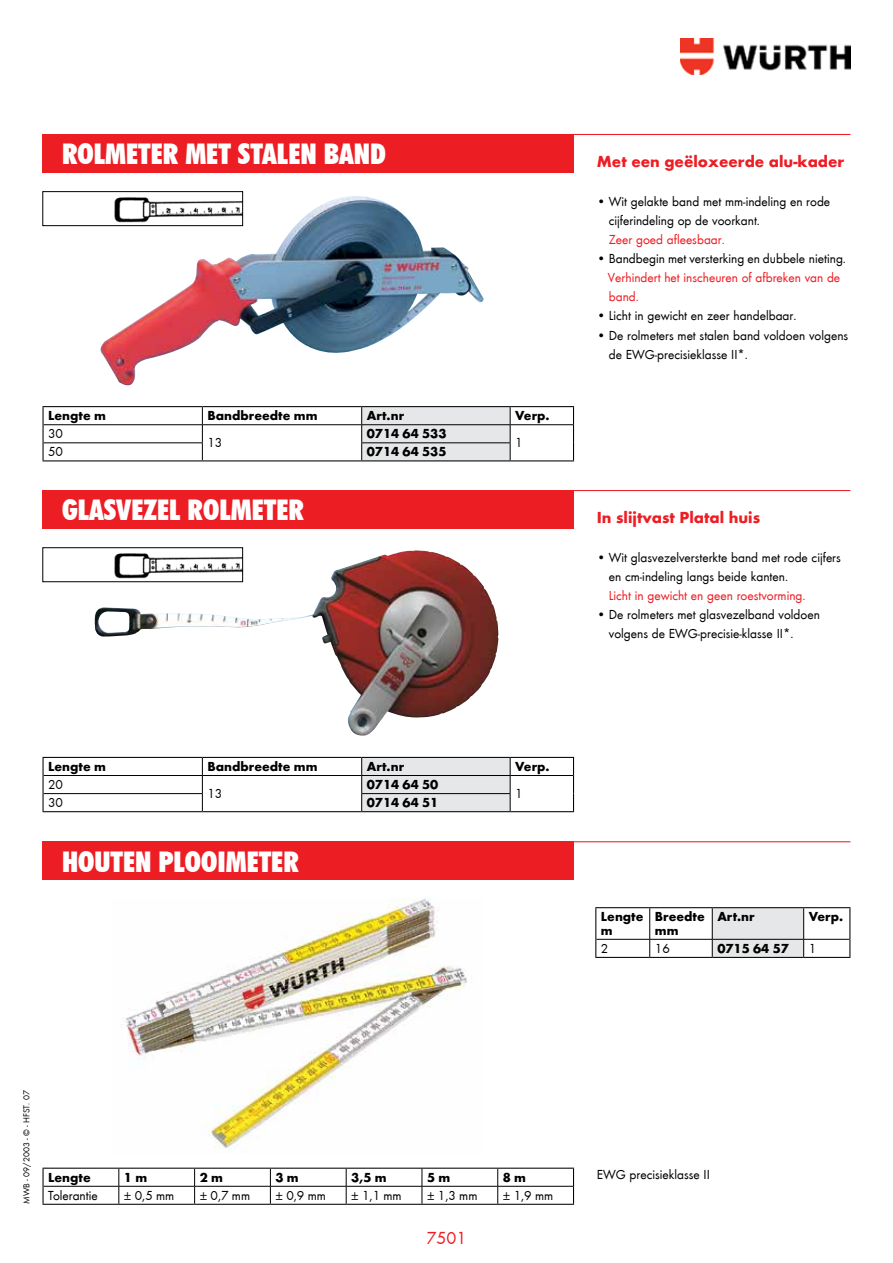
<style>
.page{position:relative;width:893px;height:1263px;background:#fff}
.page>*{position:absolute;margin:0;border:0;box-sizing:border-box;transform-origin:0 0}
.t1{font:900 condensed 28.5px "Futura BT";color:#fff}
.t2{font:18px "Wuerth";color:#ed1d24}
.t3{font:700 16.5px "Wuerth";color:#ed1d24}
.t4{font:13.5px/19.2px "Wuerth";color:#000}
.t5{font:700 13.5px/13.5px "Wuerth";color:#000}
.t6{font:13.5px/19.2px "Wuerth";color:#ed1d24}
.t7{font:9px "Wuerth";color:#000}
</style>
<div class="page">
<img style="left:98px;top:196px;width:386px;height:190px">
<div style="left:43px;top:192px;width:200px;height:34px;background:#fff"></div>
<img style="left:114px;top:197px;width:127px;height:26px">
<div style="left:43px;top:191px;width:200px;height:35px;border:1px solid #000"></div>
<img style="left:94px;top:550px;width:405px;height:186px">
<div style="left:43px;top:548px;width:200px;height:34px;background:#fff"></div>
<img style="left:114px;top:553px;width:127px;height:26px">
<div style="left:43px;top:547px;width:200px;height:35px;border:1px solid #000"></div>
<img style="left:125px;top:899px;width:342px;height:251px">
<img style="left:680px;top:38px;width:170px;height:37px">
<div style="left:43px;top:134px;width:531px;height:38px;background:#ed1d24"></div>
<hr style="left:361px;top:134px;width:489px;height:1px;background:#ed1d24">
<hr style="left:43px;top:406px;width:159px;height:1px;background:#000">
<hr style="left:202px;top:406px;width:160px;height:1px;background:#000">
<hr style="left:362px;top:406px;width:148px;height:1px;background:#000">
<hr style="left:510px;top:406px;width:64px;height:1px;background:#000">
<svg style="left:43px;top:407px;width:1px;height:53px"></svg>
<svg style="left:573px;top:407px;width:1px;height:53px"></svg>
<hr style="left:43px;top:460px;width:159px;height:1px;background:#000">
<hr style="left:202px;top:460px;width:160px;height:1px;background:#000">
<hr style="left:510px;top:460px;width:64px;height:1px;background:#000">
<hr style="left:44px;top:424px;width:158px;height:1px;background:#000">
<hr style="left:202px;top:424px;width:160px;height:1px;background:#000">
<hr style="left:510px;top:424px;width:63px;height:1px;background:#000">
<hr style="left:44px;top:443px;width:159px;height:1px;background:#000">
<svg style="left:202px;top:407px;width:1px;height:53px"></svg>
<svg style="left:361px;top:407px;width:150px;height:54px;background:#d6d7d8"></svg>
<div style="left:43px;top:490px;width:531px;height:38px;background:#ed1d24"></div>
<hr style="left:361px;top:490px;width:489px;height:1px;background:#ed1d24">
<hr style="left:43px;top:757px;width:159px;height:1px;background:#000">
<hr style="left:202px;top:757px;width:160px;height:1px;background:#000">
<hr style="left:510px;top:757px;width:64px;height:1px;background:#000">
<svg style="left:43px;top:758px;width:1px;height:53px"></svg>
<svg style="left:573px;top:758px;width:1px;height:53px"></svg>
<hr style="left:43px;top:811px;width:159px;height:1px;background:#000">
<hr style="left:202px;top:811px;width:160px;height:1px;background:#000">
<hr style="left:510px;top:811px;width:64px;height:1px;background:#000">
<hr style="left:44px;top:775px;width:158px;height:1px;background:#000">
<hr style="left:202px;top:775px;width:160px;height:1px;background:#000">
<hr style="left:510px;top:775px;width:63px;height:1px;background:#000">
<hr style="left:44px;top:793px;width:159px;height:1px;background:#000">
<svg style="left:202px;top:758px;width:1px;height:53px"></svg>
<svg style="left:361px;top:757px;width:150px;height:55px;background:#d3d4d4"></svg>
<div style="left:43px;top:841px;width:531px;height:38px;background:#ed1d24"></div>
<hr style="left:361px;top:841px;width:489px;height:1px;background:#ed1d24">
<hr style="left:595px;top:907px;width:55px;height:1px;background:#000">
<hr style="left:595px;top:908px;width:1px;height:31px;background:#000">
<hr style="left:650px;top:907px;width:62px;height:1px;background:#000">
<hr style="left:712px;top:907px;width:92px;height:1px;background:#000">
<hr style="left:804px;top:907px;width:46px;height:1px;background:#000">
<hr style="left:849px;top:908px;width:1px;height:31px;background:#000">
<svg style="left:595px;top:939px;width:1px;height:18px"></svg>
<svg style="left:849px;top:939px;width:1px;height:18px"></svg>
<hr style="left:595px;top:957px;width:55px;height:1px;background:#000">
<hr style="left:650px;top:957px;width:62px;height:1px;background:#000">
<hr style="left:712px;top:957px;width:92px;height:1px;background:#000">
<hr style="left:804px;top:957px;width:46px;height:1px;background:#000">
<hr style="left:649px;top:908px;width:1px;height:31px;background:#000">
<hr style="left:596px;top:939px;width:54px;height:1px;background:#000">
<hr style="left:650px;top:939px;width:62px;height:1px;background:#000">
<svg style="left:649px;top:939px;width:1px;height:18px"></svg>
<hr style="left:804px;top:939px;width:45px;height:1px;background:#000">
<svg style="left:712px;top:908px;width:92px;height:49px;background:#dbdcdd"></svg>
<hr style="left:43px;top:1168px;width:76px;height:1px;background:#000">
<hr style="left:119px;top:1168px;width:76px;height:1px;background:#000">
<hr style="left:195px;top:1168px;width:75px;height:1px;background:#000">
<hr style="left:270px;top:1168px;width:76px;height:1px;background:#000">
<hr style="left:346px;top:1168px;width:76px;height:1px;background:#000">
<hr style="left:422px;top:1168px;width:76px;height:1px;background:#000">
<hr style="left:498px;top:1168px;width:76px;height:1px;background:#000">
<svg style="left:43px;top:1169px;width:1px;height:35px"></svg>
<svg style="left:573px;top:1169px;width:1px;height:35px"></svg>
<hr style="left:43px;top:1204px;width:76px;height:1px;background:#000">
<hr style="left:119px;top:1204px;width:76px;height:1px;background:#000">
<hr style="left:195px;top:1204px;width:75px;height:1px;background:#000">
<hr style="left:270px;top:1204px;width:76px;height:1px;background:#000">
<hr style="left:346px;top:1204px;width:76px;height:1px;background:#000">
<hr style="left:422px;top:1204px;width:76px;height:1px;background:#000">
<hr style="left:498px;top:1204px;width:76px;height:1px;background:#000">
<hr style="left:44px;top:1186px;width:75px;height:1px;background:#000">
<hr style="left:119px;top:1186px;width:76px;height:1px;background:#000">
<svg style="left:119px;top:1169px;width:1px;height:35px"></svg>
<hr style="left:195px;top:1186px;width:75px;height:1px;background:#000">
<svg style="left:194px;top:1169px;width:1px;height:35px"></svg>
<hr style="left:270px;top:1186px;width:76px;height:1px;background:#000">
<svg style="left:270px;top:1169px;width:1px;height:35px"></svg>
<hr style="left:346px;top:1186px;width:76px;height:1px;background:#000">
<svg style="left:346px;top:1169px;width:1px;height:35px"></svg>
<hr style="left:422px;top:1186px;width:76px;height:1px;background:#000">
<svg style="left:422px;top:1169px;width:1px;height:35px"></svg>
<hr style="left:498px;top:1186px;width:75px;height:1px;background:#000">
<svg style="left:497px;top:1169px;width:1px;height:35px"></svg>
<h1 class="t1" style="left:62px;top:137px;width:325px">ROLMETER MET STALEN BAND</h1>
<p class="t5" style="left:48px;top:408px;width:59px">Lengte m</p>
<p class="t5" style="left:207px;top:408px;width:112px">Bandbreedte mm</p>
<p class="t5" style="left:367px;top:408px;width:39px">Art.nr</p>
<p class="t5" style="left:515px;top:408px;width:36px">Verp.</p>
<p class="t4" style="left:48px;top:423px;width:16px">30</p>
<p class="t4" style="left:207px;top:432px;width:16px">13</p>
<p class="t5" style="left:367px;top:426px;width:81px">0714 64 533</p>
<p class="t4" style="left:515px;top:432px;width:9px">1</p>
<p class="t4" style="left:48px;top:441px;width:16px">50</p>
<p class="t5" style="left:367px;top:444px;width:81px">0714 64 535</p>
<h1 class="t1" style="left:62px;top:493px;width:243px">GLASVEZEL ROLMETER</h1>
<p class="t5" style="left:48px;top:758px;width:59px">Lengte m</p>
<p class="t5" style="left:207px;top:758px;width:112px">Bandbreedte mm</p>
<p class="t5" style="left:367px;top:758px;width:39px">Art.nr</p>
<p class="t5" style="left:515px;top:758px;width:36px">Verp.</p>
<p class="t4" style="left:48px;top:774px;width:16px">20</p>
<p class="t4" style="left:207px;top:783px;width:16px">13</p>
<p class="t5" style="left:367px;top:777px;width:73px">0714 64 50</p>
<p class="t4" style="left:515px;top:783px;width:9px">1</p>
<p class="t4" style="left:48px;top:792px;width:16px">30</p>
<p class="t5" style="left:367px;top:795px;width:73px">0714 64 51</p>
<h1 class="t1" style="left:62px;top:844px;width:238px">HOUTEN PLOOIMETER</h1>
<p class="t3" style="left:597px;top:150px;width:249px">Met een geëloxeerde alu-kader</p>
<p class="t4" style="left:609px;top:191px;width:223px;text-indent:-12px">• Wit gelakte band met mm-indeling en rode cijferindeling op de voorkant.</p>
<p class="t6" style="left:609px;top:229px;width:117px">Zeer goed afleesbaar.</p>
<p class="t4" style="left:597px;top:248px;width:251px">• Bandbegin met versterking en dubbele nieting.</p>
<p class="t6" style="left:608px;top:267px;width:234px">Verhindert het inscheuren of afbreken van de band.</p>
<p class="t4" style="left:597px;top:306px;width:201px">• Licht in gewicht en zeer handelbaar.</p>
<p class="t4" style="left:609px;top:325px;width:241px;text-indent:-12px">• De rolmeters met stalen band voldoen volgens de EWG-precisieklasse II*.</p>
<p class="t3" style="left:597px;top:506px;width:165px">In slijtvast Platal huis</p>
<p class="t4" style="left:609px;top:547px;width:234px;text-indent:-12px">• Wit glasvezelversterkte band met rode cijfers en cm-indeling langs beide kanten.</p>
<p class="t6" style="left:609px;top:585px;width:198px">Licht in gewicht en geen roestvorming.</p>
<p class="t4" style="left:609px;top:604px;width:213px;text-indent:-12px">• De rolmeters met glasvezelband voldoen volgens de EWG-precisie-klasse II*.</p>
<p class="t5" style="left:601px;top:909px;width:44px">Lengte m</p>
<p class="t5" style="left:655px;top:909px;width:52px">Breedte mm</p>
<p class="t5" style="left:717px;top:909px;width:39px">Art.nr</p>
<p class="t5" style="left:809px;top:909px;width:36px">Verp.</p>
<p class="t4" style="left:601px;top:938px;width:9px">2</p>
<p class="t4" style="left:655px;top:938px;width:16px">16</p>
<p class="t5" style="left:717px;top:940px;width:73px">0715 64 57</p>
<p class="t4" style="left:809px;top:938px;width:9px">1</p>
<p class="t7" style="left:21px;top:1204px;width:115px;rotate:-90deg">MWB - 09/2003 - © - HFST. 07</p>
<p class="t5" style="left:48px;top:1169px;width:44px">Lengte</p>
<p class="t5" style="left:124px;top:1169px;width:25px">1 m</p>
<p class="t5" style="left:200px;top:1169px;width:25px">2 m</p>
<p class="t5" style="left:275px;top:1169px;width:25px">3 m</p>
<p class="t5" style="left:351px;top:1169px;width:37px">3,5 m</p>
<p class="t5" style="left:427px;top:1169px;width:25px">5 m</p>
<p class="t5" style="left:503px;top:1169px;width:25px">8 m</p>
<p class="t4" style="left:48px;top:1185px;width:51px">Tolerantie</p>
<p class="t4" style="left:124px;top:1185px;width:52px">± 0,5 mm</p>
<p class="t4" style="left:200px;top:1185px;width:52px">± 0,7 mm</p>
<p class="t4" style="left:275px;top:1185px;width:52px">± 0,9 mm</p>
<p class="t4" style="left:351px;top:1185px;width:52px">± 1,1 mm</p>
<p class="t4" style="left:427px;top:1185px;width:52px">± 1,3 mm</p>
<p class="t4" style="left:503px;top:1185px;width:52px">± 1,9 mm</p>
<h2 class="t2" style="left:427px;top:1225px;width:41px">7501</h2>
<p class="t4" style="left:597px;top:1164px;width:115px">EWG precisieklasse II</p>
</div>
